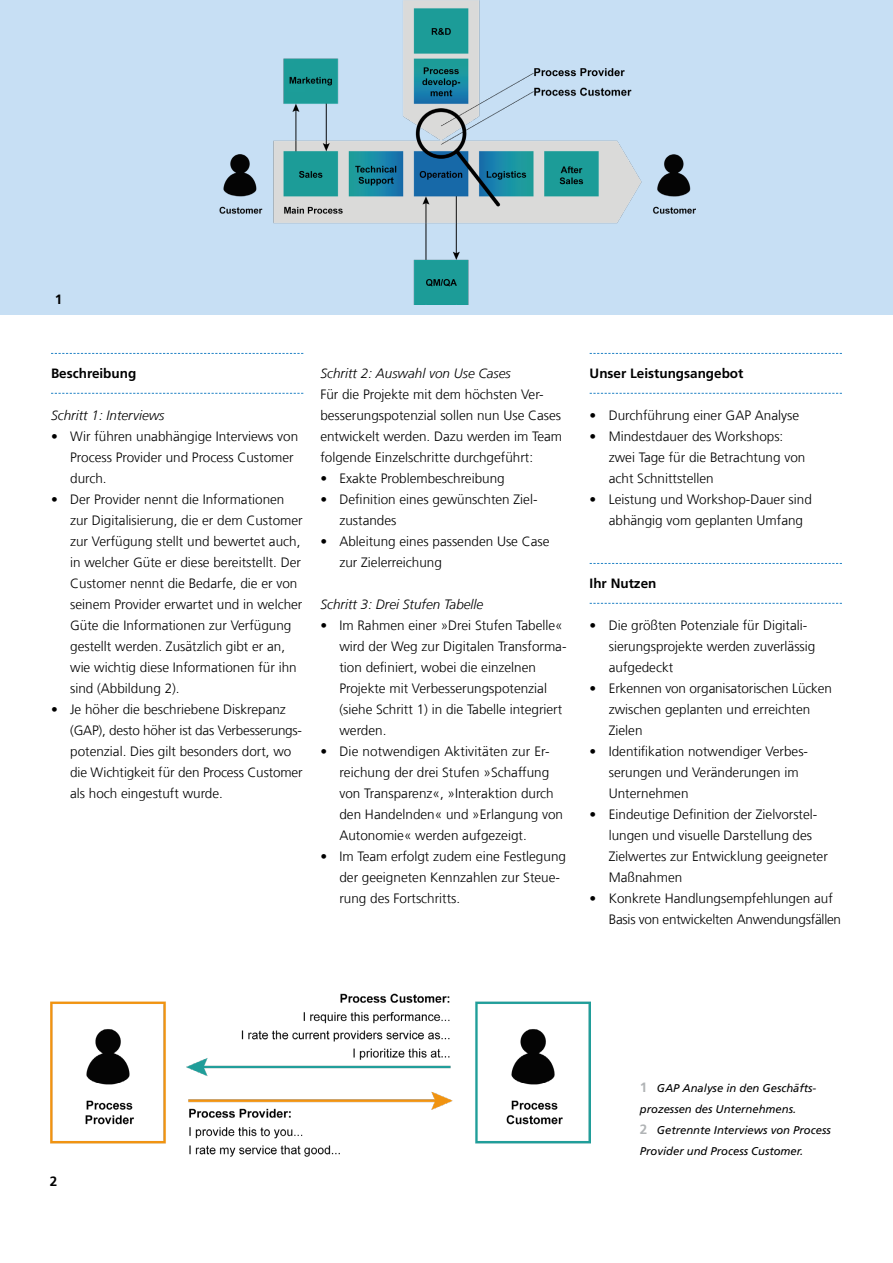
<style>
.page{position:relative;width:893px;height:1263px;background:#fff}
.page>*{position:absolute;margin:0;border:0;box-sizing:border-box;transform-origin:0 0}
._06_Fließtext_45{font:300 13.5px/21px "Frutiger LT Com";color:#000}
._06_Fließtext_45-2{font:300 13.5px/21px "Frutiger LT Com";letter-spacing:-.02em;color:#000}
._06_Fließtext_46{font:italic 300 13.5px "Frutiger LT Com";color:#000}
._07_Zwischenüberschr{font:700 13.5px "Frutiger LT Com";color:#000}
._06_Fließtext_45-3{font:italic 300 13.5px "Frutiger LT Com";color:#000}
._05_Marginalie_Bildu{font:italic 11.25px/21px "Frutiger LT Com";color:#000}
.s1{font-weight:700;font-style:normal;font-size:13.5px;color:#b1b4b6}
</style>
<div class="page">
<div style="left:0;top:0;width:893px;height:315px;background:#c7dff4"></div>
<svg style="left:590px;top:353px;width:252px;height:1px"></svg>
<svg style="left:590px;top:393px;width:252px;height:1px"></svg>
<svg style="left:590px;top:563px;width:252px;height:1px"></svg>
<svg style="left:590px;top:603px;width:252px;height:1px"></svg>
<svg style="left:51px;top:353px;width:252px;height:1px"></svg>
<svg style="left:51px;top:393px;width:252px;height:1px"></svg>
<img style="left:219px;top:0;width:477px;height:305px">
<img style="left:50px;top:993px;width:540px;height:164px">
<p class="_07_Zwischenüberschr" style="left:55px;top:292px;width:9px">1</p>
<p class="_07_Zwischenüberschr" style="left:51px;top:365px;width:87px">Beschreibung</p>
<p class="_06_Fließtext_46" style="left:51px;top:407px;width:115px">Schritt 1: Interviews</p>
<p class="_06_Fließtext_45" style="left:70px;top:426px;width:230px;text-indent:-19px">• Wir führen unabhängige Interviews von<br>Process Provider und Process Customer durch.</p>
<p class="_06_Fließtext_45" style="left:70px;top:489px;width:234px;text-indent:-19px">• Der Provider nennt die Informationen zur Digitalisierung, die er dem Customer zur Verfügung stellt und bewertet auch, in welcher Güte er diese bereitstellt. Der Customer nennt die Bedarfe, die er von seinem Provider erwartet und in welcher Güte die Informationen zur Verfügung gestellt werden. Zusätzlich gibt er an, wie wichtig diese Informationen für ihn sind (Abbildung 2).</p>
<p class="_06_Fließtext_45" style="left:70px;top:699px;width:234px;text-indent:-19px">• Je höher die beschriebene Diskrepanz (GAP), desto höher ist das Verbesserungs&shy;potenzial. Dies gilt besonders dort, wo die Wichtigkeit für den Process Customer als hoch eingestuft wurde.</p>
<p class="_06_Fließtext_45-3" style="left:320px;top:365px;width:192px">Schritt 2: Auswahl von Use Cases</p>
<p class="_06_Fließtext_45" style="left:320px;top:384px;width:243px">Für die Projekte mit dem höchsten Ver&shy;besserungspotenzial sollen nun Use Cases entwickelt werden. Dazu werden im Team folgende Einzelschritte durchgeführt:</p>
<p class="_06_Fließtext_45" style="left:320px;top:468px;width:186px">• Exakte Problembeschreibung</p>
<p class="_06_Fließtext_45" style="left:339px;top:489px;width:200px;text-indent:-19px">• Definition eines gewünschten Ziel&shy;zustandes</p>
<p class="_06_Fließtext_45" style="left:339px;top:531px;width:212px;text-indent:-19px">• Ableitung eines passenden Use Case zur Zielerreichung</p>
<p class="_06_Fließtext_46" style="left:320px;top:596px;width:165px">Schritt 3: Drei Stufen Tabelle</p>
<p class="_06_Fließtext_45" style="left:339px;top:615px;width:229px;text-indent:-19px">• Im Rahmen einer »Drei Stufen Tabelle« wird der Weg zur Digitalen Transforma&shy;tion definiert, wobei die einzelnen Projekte mit Verbesserungspotenzial (siehe Schritt 1) in die Tabelle integriert werden.</p>
<p class="_06_Fließtext_45" style="left:339px;top:741px;width:225px;text-indent:-19px">• Die notwendigen Aktivitäten zur Er&shy;reichung der drei Stufen »Schaffung von Transparenz«, »Interaktion durch den Handelnden« und »Erlangung von Autonomie« werden aufgezeigt.</p>
<p class="_06_Fließtext_45" style="left:339px;top:846px;width:228px;text-indent:-19px">• Im Team erfolgt zudem eine Festlegung der geeigneten Kennzahlen zur Steue&shy;rung des Fortschritts.</p>
<p class="_07_Zwischenüberschr" style="left:590px;top:365px;width:155px">Unser Leistungsangebot</p>
<p class="_06_Fließtext_45" style="left:590px;top:405px;width:211px">• Durchführung einer GAP Analyse</p>
<p class="_06_Fließtext_45" style="left:609px;top:426px;width:198px;text-indent:-19px">• Mindestdauer des Workshops: zwei Tage für die Betrachtung von acht Schnittstellen</p>
<p class="_06_Fließtext_45" style="left:609px;top:489px;width:205px;text-indent:-19px">• Leistung und Workshop-Dauer sind abhängig vom geplanten Umfang</p>
<p class="_07_Zwischenüberschr" style="left:590px;top:575px;width:68px">Ihr Nutzen</p>
<p class="_06_Fließtext_45" style="left:609px;top:615px;width:208px;text-indent:-19px">• Die größten Potenziale für Digitali&shy;sierungsprojekte werden zuverlässig aufgedeckt</p>
<p class="_06_Fließtext_45" style="left:609px;top:678px;width:225px;text-indent:-19px">• Erkennen von organisatorischen Lücken zwischen geplanten und erreichten<br>Zielen</p>
<p class="_06_Fließtext_45" style="left:609px;top:741px;width:201px;text-indent:-19px">• Identifikation notwendiger Verbes&shy;serungen und Veränderungen im<br>Unternehmen</p>
<p class="_06_Fließtext_45" style="left:609px;top:804px;width:221px;text-indent:-19px">• Eindeutige Definition der Zielvorstel&shy;lungen und visuelle Darstellung des<br>Zielwertes zur Entwicklung geeigneter<br>Maßnahmen</p>
<p class="_06_Fließtext_45-2" style="left:609px;top:888px;width:234px;text-indent:-19px">• Konkrete Handlungsempfehlungen auf<br>Basis von entwickelten Anwendungsfällen</p>
<p class="_07_Zwischenüberschr" style="left:50px;top:1174px;width:9px">2</p>
<p class="_05_Marginalie_Bildu" style="left:640px;top:1078px;width:178px"><span class="s1">1</span> GAP Analyse in den Geschäfts&shy;prozessen des Unternehmens.</p>
<p class="_05_Marginalie_Bildu" style="left:640px;top:1120px;width:192px"><span class="s1">2</span> Getrennte Interviews von Process<br>Provider und Process Customer.</p>
</div>
